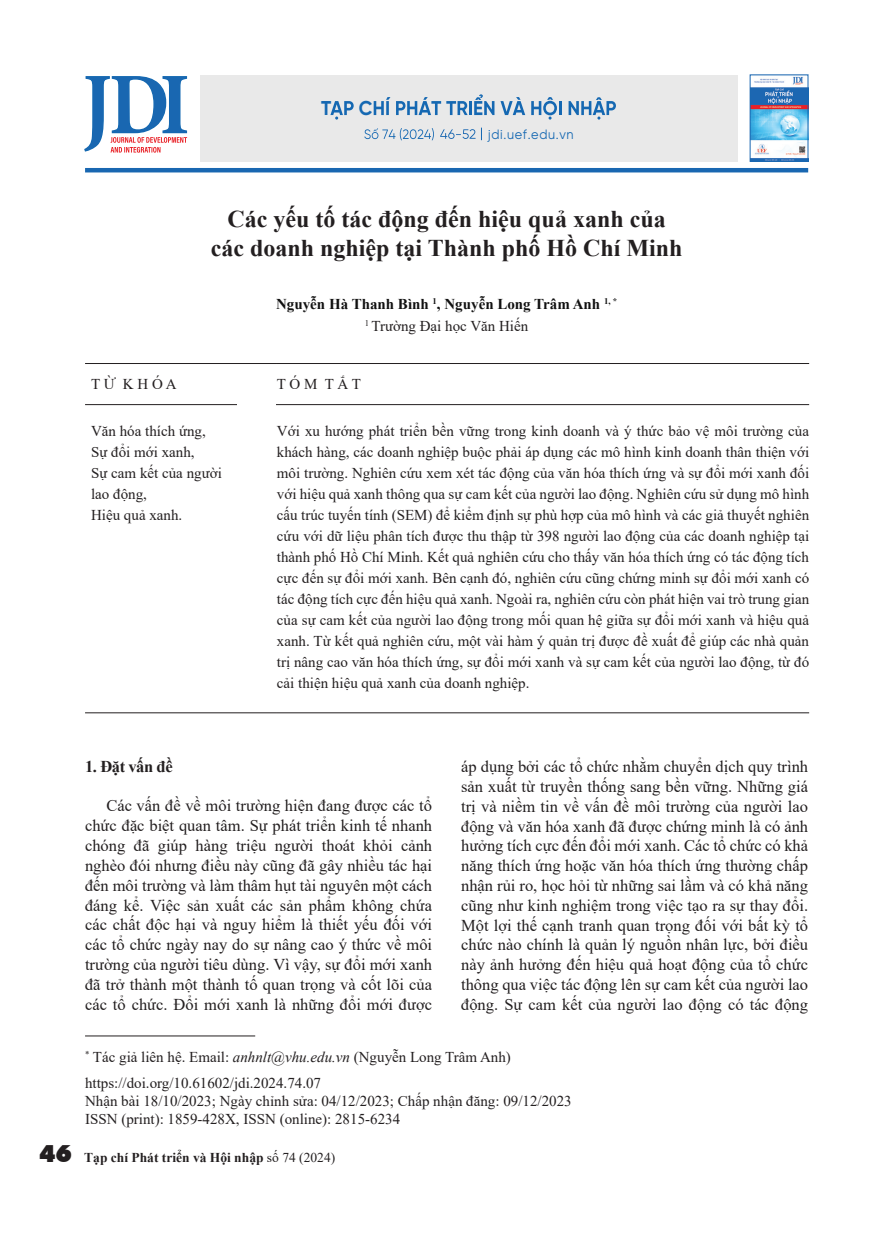
<style>
.page{position:relative;width:872px;height:1234px;background:#fff}
.page>*{position:absolute;margin:0;border:0;box-sizing:border-box;transform-origin:0 0}
.TUA_BAI{font:700 24px "Times New Roman";color:#231f20}
.t1{font:900 24px "Futura BT";color:#231f20}
.t2{font:700 19.95px "SVN Gilroy";color:#1568b2;scale:.95 1}
.t3{font:16.5px/19.8px "Times New Roman";color:#231f20;text-align:justify}
.t4{font:700 16.5px "Times New Roman";letter-spacing:-.025em;color:#231f20}
.Tom_tat{font:15px/21px "Times New Roman";color:#231f20;text-align:justify}
.Chú_thích_tác_giả{font:15px "Times New Roman";color:#231f20}
.TỪ_KHÓA{font:15px "Times New Roman";color:#231f20}
.tac_gia{font:700 15px "Times New Roman";color:#111}
.TRƯỜNG_HỌC{font:15px "Times New Roman";color:#231f20}
.t5{font:700 13.5px "Times New Roman";color:#231f20}
.t6{font:13.5px "SVN Gilroy";letter-spacing:.05em;color:#1568b2;scale:.95 1}
.s1{font-style:italic}
.s2{font-weight:400}
</style>
<div class="page">
<svg style="left:84px;top:76px;width:104px;height:77px"></svg>
<img style="left:752px;top:77px;width:54px;height:82px">
<hr style="left:85px;top:168px;width:723px;height:4px;background:#1967b1">
<div style="left:200px;top:75px;width:537px;height:86px;background:#e9e9e9"></div>
<svg style="left:330px;top:101px;width:24px;height:19px"></svg>
<svg style="left:374px;top:97px;width:16px;height:18px"></svg>
<svg style="left:396px;top:97px;width:71px;height:18px"></svg>
<hr style="left:469px;top:101px;width:3px;height:14px;background:#1568b2">
<svg style="left:474px;top:94px;width:20px;height:21px"></svg>
<svg style="left:500px;top:97px;width:25px;height:18px"></svg>
<svg style="left:531px;top:97px;width:30px;height:23px"></svg>
<svg style="left:568px;top:97px;width:48px;height:23px"></svg>
<svg style="left:364px;top:128px;width:70px;height:12px"></svg>
<svg style="left:481px;top:128px;width:1px;height:12px"></svg>
<div style="left:750px;top:75px;width:58px;height:86px;border:1px solid #1967b1"></div>
<hr style="left:85px;top:363px;width:192px;height:1px;background:#231f20">
<hr style="left:277px;top:363px;width:532px;height:1px;background:#231f20">
<hr style="left:85px;top:404px;width:192px;height:1px;background:#231f20">
<hr style="left:277px;top:404px;width:532px;height:1px;background:#231f20">
<hr style="left:85px;top:712px;width:192px;height:1px;background:#231f20">
<hr style="left:277px;top:712px;width:532px;height:1px;background:#231f20">
<div style="left:238px;top:397px;width:38px;height:24px;background:#fff"></div>
<hr style="left:85px;top:1035px;width:170px;height:1px;background:#231f20">
<svg style="left:440px;top:129px;width:35px;height:10px"></svg>
<p class="t2" style="left:321px;top:93px;width:12px">T</p>
<p class="t2" style="left:359px;top:93px;width:16px">C</p>
<p class="t6" style="left:488px;top:124px;width:92px">jdi.uef.edu.vn</p>
<p class="TUA_BAI" style="left:227px;top:201px;width:440px">Các yếu tố tác động đến hiệu quả xanh của</p>
<p class="TUA_BAI" style="left:211px;top:230px;width:473px">các doanh nghiệp tại Thành phố Hồ Chí Minh</p>
<p class="tac_gia" style="left:276px;top:293px;width:342px">Nguyễn Hà Thanh Bình <sup>1</sup>, Nguyễn Long Trâm Anh <sup>1,</sup> <sup>*</sup></p>
<p class="TRƯỜNG_HỌC" style="left:365px;top:315px;width:165px"><sup>1</sup> Trường Đại học Văn Hiến</p>
<p class="TỪ_KHÓA" style="left:91px;top:373px;width:87px">T Ừ K H Ó A</p>
<p class="Tom_tat" style="left:277px;top:373px;width:85px">T Ó M T Ắ T</p>
<p class="TỪ_KHÓA" style="left:91px;top:420px;width:116px">Văn hóa thích ứng,</p>
<p class="TỪ_KHÓA" style="left:91px;top:441px;width:105px">Sự đổi mới xanh,</p>
<p class="TỪ_KHÓA" style="left:91px;top:462px;width:132px">Sự cam kết của người</p>
<p class="TỪ_KHÓA" style="left:91px;top:483px;width:57px">lao động,</p>
<p class="TỪ_KHÓA" style="left:91px;top:504px;width:93px">Hiệu quả xanh.</p>
<p class="Tom_tat" style="left:277px;top:420px;width:534px">Với xu hướng phát triển bền vững trong kinh doanh và ý thức bảo vệ môi trường của khách hàng, các doanh nghiệp buộc phải áp dụng các mô hình kinh doanh thân thiện với môi trường. Nghiên cứu xem xét tác động của văn hóa thích ứng và sự đổi mới xanh đối với hiệu quả xanh thông qua sự cam kết của người lao động. Nghiên cứu sử dụng mô hình cấu trúc tuyến tính (SEM) để kiểm định sự phù hợp của mô hình và các giả thuyết nghiên cứu với dữ liệu phân tích được thu thập từ 398 người lao động của các doanh nghiệp tại thành phố Hồ Chí Minh. Kết quả nghiên cứu cho thấy văn hóa thích ứng có tác động tích cực đến sự đổi mới xanh. Bên cạnh đó, nghiên cứu cũng chứng minh sự đổi mới xanh có tác động tích cực đến hiệu quả xanh. Ngoài ra, nghiên cứu còn phát hiện vai trò trung gian của sự cam kết của người lao động trong mối quan hệ giữa sự đổi mới xanh và hiệu quả xanh. Từ kết quả nghiên cứu, một vài hàm ý quản trị được đề xuất để giúp các nhà quản trị nâng cao văn hóa thích ứng, sự đổi mới xanh và sự cam kết của người lao động, từ đó cải thiện hiệu quả xanh của doanh nghiệp.</p>
<p class="t4" style="left:85px;top:754px;width:89px">1. Đặt vấn đề</p>
<p class="t3" style="left:85px;top:795px;width:348px;text-indent:21px">Các vấn đề về môi trường hiện đang được các tổ chức đặc biệt quan tâm. Sự phát triển kinh tế nhanh chóng đã giúp hàng triệu người thoát khỏi cảnh nghèo đói nhưng điều này cũng đã gây nhiều tác hại đến môi trường và làm thâm hụt tài nguyên một cách đáng kể. Việc sản xuất các sản phẩm không chứa các chất độc hại và nguy hiểm là thiết yếu đối với các tổ chức ngày nay do sự nâng cao ý thức về môi trường của người tiêu dùng. Vì vậy, sự đổi mới xanh đã trở thành một thành tố quan trọng và cốt lõi của các tổ chức. Đổi mới xanh là những đổi mới được</p>
<p class="t3" style="left:461px;top:756px;width:348px">áp dụng bởi các tổ chức nhằm chuyển dịch quy trình sản xuất từ truyền thống sang bền vững. Những giá trị và niềm tin về vấn đề môi trường của người lao động và văn hóa xanh đã được chứng minh là có ảnh hưởng tích cực đến đổi mới xanh. Các tổ chức có khả năng thích ứng hoặc văn hóa thích ứng thường chấp nhận rủi ro, học hỏi từ những sai lầm và có khả năng cũng như kinh nghiệm trong việc tạo ra sự thay đổi.<br>Một lợi thế cạnh tranh quan trọng đối với bất kỳ tổ chức nào chính là quản lý nguồn nhân lực, bởi điều này ảnh hưởng đến hiệu quả hoạt động của tổ chức thông qua việc tác động lên sự cam kết của người lao động. Sự cam kết của người lao động có tác động</p>
<p class="Chú_thích_tác_giả" style="left:85px;top:1045px;width:427px"><sup>*</sup> Tác giả liên hệ. Email: <span class="s1">anhnlt@vhu.edu.vn</span> (Nguyễn Long Trâm Anh)</p>
<p class="Chú_thích_tác_giả" style="left:85px;top:1072px;width:237px">https://doi.org/10.61602/jdi.2024.74.07</p>
<p class="Chú_thích_tác_giả" style="left:85px;top:1090px;width:488px">Nhận bài 18/10/2023; Ngày chỉnh sửa: 04/12/2023; Chấp nhận đăng: 09/12/2023</p>
<p class="Chú_thích_tác_giả" style="left:85px;top:1108px;width:316px">ISSN (print): 1859-428X, ISSN (online): 2815-6234</p>
<p class="t1" style="left:39px;top:1138px;width:34px">46</p>
<p class="t5" style="left:84px;top:1147px;width:252px">Tạp chí Phát triển và Hội nhập <span class="s2">số 74 (2024)</span></p>
</div>
